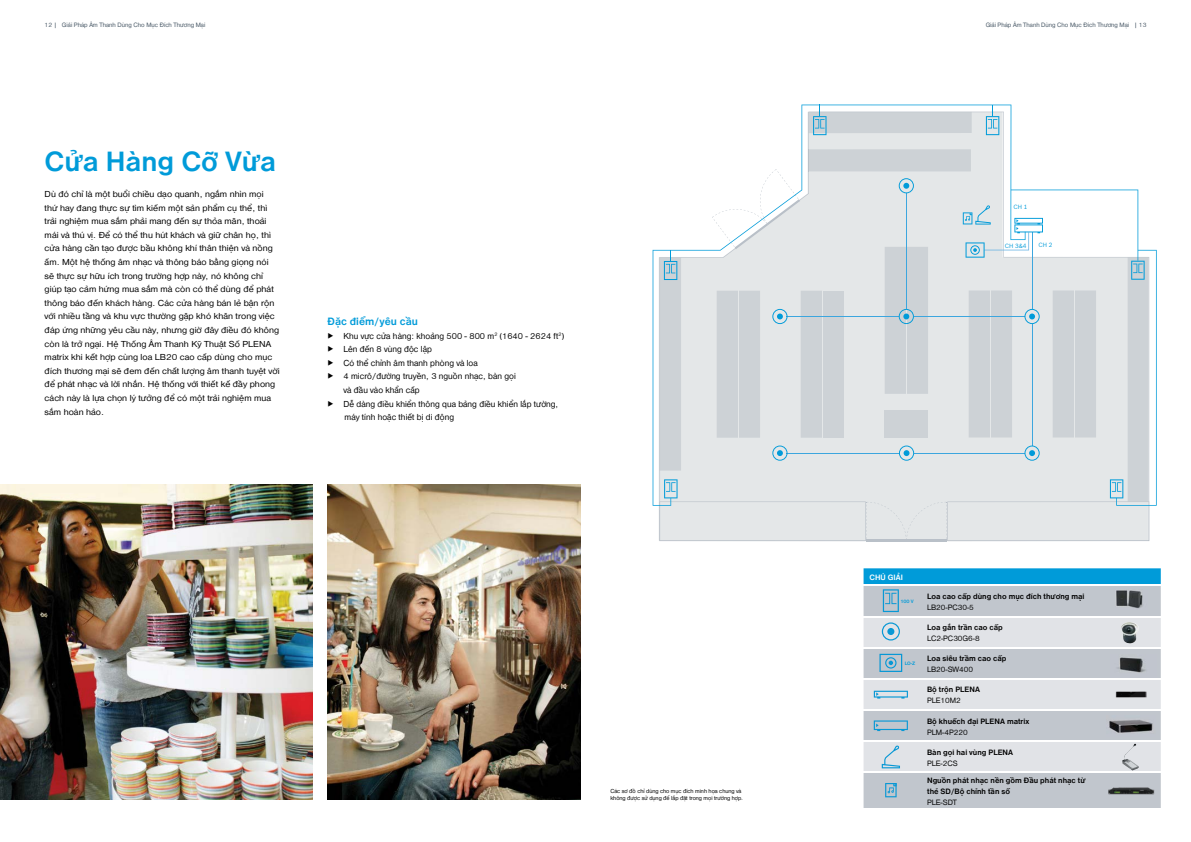
<style>
.page{position:relative;width:1191px;height:842px;background:#fff}
.page>*{position:absolute;margin:0;border:0;box-sizing:border-box;transform-origin:0 0}
.t1{font:700 28.8px "Nimbus San VND";color:#009bd9}
.t2{font:700 11px "Nimbus San VND";letter-spacing:.005em;color:#009bd9}
.t3{font:9px/13.6px "Nimbus San VND";letter-spacing:.005em;color:#000;scale:1.08 1}
.t4{font:9px "Nimbus San VND";letter-spacing:.005em;color:#000}
.t5{font:700 8px/11px "Nimbus San VND";color:#000}
.t6{font:8px "Nimbus San VND";color:#000}
.t7{font:700 8px "Nimbus San VND";color:#fff}
.t8{font:6.5px "Nimbus San VND";color:#475765}
.t9{font:6px/7.2px "Nimbus San VND";color:#000}
.t10{font:6px "Bosch Sans";color:#009bd9}
.t11{font:700 5px "Nimbus San VND";color:#009bd9}
.s1{font-family:"Bosch Sans"}
</style>
<div class="page">
<img style="left:327px;top:484px;width:253px;height:315px">
<img style="left:0;top:484px;width:312px;height:316px">
<svg style="left:652px;top:105px;width:360px;height:401px"></svg>
<svg style="left:808px;top:105px;width:163px;height:30px"></svg>
<svg style="left:986px;top:105px;width:13px;height:30px"></svg>
<svg style="left:659px;top:149px;width:497px;height:393px"></svg>
<div style="left:863px;top:612px;width:297px;height:196px;background:#c1c6cd"></div>
<svg style="left:863px;top:617px;width:297px;height:155px;background:#d6d9de"></svg>
<hr style="left:863px;top:616px;width:60px;height:1px;background:#fff">
<hr style="left:923px;top:616px;width:178px;height:1px;background:#fff">
<hr style="left:1101px;top:616px;width:59px;height:1px;background:#fff">
<hr style="left:863px;top:647px;width:60px;height:1px;background:#fff">
<hr style="left:923px;top:647px;width:178px;height:1px;background:#fff">
<hr style="left:1101px;top:647px;width:59px;height:1px;background:#fff">
<hr style="left:863px;top:678px;width:60px;height:1px;background:#fff">
<hr style="left:923px;top:678px;width:178px;height:1px;background:#fff">
<hr style="left:1101px;top:678px;width:59px;height:1px;background:#fff">
<hr style="left:863px;top:710px;width:60px;height:1px;background:#fff">
<hr style="left:923px;top:710px;width:178px;height:1px;background:#fff">
<hr style="left:1101px;top:710px;width:59px;height:1px;background:#fff">
<hr style="left:863px;top:741px;width:60px;height:1px;background:#fff">
<hr style="left:923px;top:741px;width:178px;height:1px;background:#fff">
<hr style="left:1101px;top:741px;width:59px;height:1px;background:#fff">
<hr style="left:863px;top:772px;width:60px;height:1px;background:#fff">
<hr style="left:923px;top:772px;width:178px;height:1px;background:#fff">
<hr style="left:1101px;top:772px;width:59px;height:1px;background:#fff">
<svg style="left:873px;top:691px;width:35px;height:7px"></svg>
<svg style="left:873px;top:720px;width:35px;height:11px"></svg>
<svg style="left:885px;top:783px;width:11px;height:14px"></svg>
<svg style="left:881px;top:745px;width:19px;height:23px"></svg>
<svg style="left:863px;top:568px;width:297px;height:44px;background:#7bb8d4"></svg>
<svg style="left:882px;top:622px;width:18px;height:18px"></svg>
<div style="left:887px;top:628px;width:7px;height:7px;background:#0898d5;border-radius:50%"></div>
<svg style="left:879px;top:654px;width:23px;height:18px"></svg>
<img style="left:1116px;top:589px;width:31px;height:20px">
<img style="left:1110px;top:654px;width:46px;height:23px">
<img style="left:1120px;top:622px;width:19px;height:21px">
<img style="left:1106px;top:715px;width:49px;height:21px">
<img style="left:1122px;top:744px;width:17px;height:26px">
<img style="left:1106px;top:784px;width:49px;height:14px">
<img style="left:1115px;top:691px;width:29px;height:7px">
<p class="t8" style="left:45px;top:20px;width:162px">12 | Giải Pháp Âm Thanh Dùng Cho Mục Đích Thương Mại</p>
<p class="t8" style="left:985px;top:20px;width:162px">Giải Pháp Âm Thanh Dùng Cho Mục Đích Thương Mại | 13</p>
<h1 class="t1" style="left:45px;top:141px;width:233px">Cửa Hàng Cỡ Vừa</h1>
<p class="t3" style="left:45px;top:187px;width:219px">Dù đó chỉ là một buổi chiều dạo quanh, ngắm nhìn mọi<br>thứ hay đang thực sự tìm kiếm một sản phẩm cụ thể, thì trải nghiệm mua sắm phải mang đến sự thỏa mãn, thoải mái và thú vị. Để có thể thu hút khách và giữ chân họ, thì cửa hàng cần tạo được bầu không khí thân thiện và nồng ấm. Một hệ thống âm nhạc và thông báo bằng giọng nói sẽ thực sự hữu ích trong trường hợp này, nó không chỉ giúp tạo cảm hứng mua sắm mà còn có thể dùng để phát thông báo đến khách hàng. Các cửa hàng bán lẻ bận rộn với nhiều tầng và khu vực thường gặp khó khăn trong việc đáp ứng những yêu cầu này, nhưng giờ đây điều đó không còn là trở ngại. Hệ Thống Âm Thanh Kỹ Thuật Số PLENA matrix khi kết hợp cùng loa LB20 cao cấp dùng cho mục đích thương mại sẽ đem đến chất lượng âm thanh tuyệt vời để phát nhạc và lời nhắn. Hệ thống với thiết kế đầy phong cách này là lựa chọn lý tưởng để có một trải nghiệm mua sắm hoàn hảo.</p>
<p class="t2" style="left:327px;top:313px;width:92px">Đặc điểm/yêu cầu</p>
<p class="t4" style="left:327px;top:329px;width:238px"><span class="s1">▶</span> Khu vực cửa hàng: khoảng 500 - 800 m<sup>2</sup> (1640 - 2624 ft<sup>2</sup>)</p>
<p class="t4" style="left:327px;top:343px;width:106px"><span class="s1">▶</span> Lên đến 8 vùng độc lập</p>
<p class="t4" style="left:327px;top:357px;width:152px"><span class="s1">▶</span> Có thể chỉnh âm thanh phòng và loa</p>
<p class="t4" style="left:327px;top:370px;width:190px"><span class="s1">▶</span> 4 micrô/đường truyền, 3 nguồn nhạc, bàn gọi</p>
<p class="t4" style="left:343px;top:384px;width:78px">và đầu vào khẩn cấp</p>
<p class="t4" style="left:327px;top:397px;width:232px"><span class="s1">▶</span> Dễ dàng điều khiển thông qua bảng điều khiển lắp tường,</p>
<p class="t4" style="left:344px;top:411px;width:111px">máy tính hoặc thiết bị di động</p>
<p class="t9" style="left:610px;top:787px;width:134px">Các sơ đồ chỉ dùng cho mục đích minh họa chung và không được sử dụng để lắp đặt trong mọi trường hợp.</p>
<p class="t10" style="left:1013px;top:202px;width:16px">CH 1</p>
<p class="t10" style="left:1004px;top:241px;width:23px">CH 3&amp;4</p>
<p class="t10" style="left:1038px;top:240px;width:16px">CH 2</p>
<p class="t7" style="left:869px;top:572px;width:35px">CHÚ GIẢI</p>
<p class="t11" style="left:900px;top:598px;width:15px">100 V</p>
<p class="t11" style="left:904px;top:660px;width:12px">LO-Z</p>
<p class="t5" style="left:927px;top:590px;width:159px">Loa cao cấp dùng cho mục đích thương mại</p>
<p class="t6" style="left:927px;top:602px;width:48px">LB20-PC30-5</p>
<p class="t5" style="left:927px;top:621px;width:77px">Loa gắn trần cao cấp</p>
<p class="t6" style="left:927px;top:633px;width:54px">LC2-PC30G6-8</p>
<p class="t5" style="left:927px;top:652px;width:81px">Loa siêu trầm cao cấp</p>
<p class="t6" style="left:927px;top:664px;width:48px">LB20-SW400</p>
<p class="t5" style="left:927px;top:684px;width:54px">Bộ trộn PLENA</p>
<p class="t6" style="left:927px;top:695px;width:35px">PLE10M2</p>
<p class="t5" style="left:927px;top:715px;width:104px">Bộ khuếch đại PLENA matrix</p>
<p class="t6" style="left:927px;top:726px;width:42px">PLM-4P220</p>
<p class="t5" style="left:927px;top:746px;width:87px">Bàn gọi hai vùng PLENA</p>
<p class="t6" style="left:927px;top:758px;width:32px">PLE-2CS</p>
<p class="t5" style="left:927px;top:774px;width:160px">Nguồn phát nhạc nền gồm Đầu phát nhạc từ thẻ SD/Bộ chỉnh tần số</p>
<p class="t6" style="left:927px;top:797px;width:31px">PLE-SDT</p>
</div>
